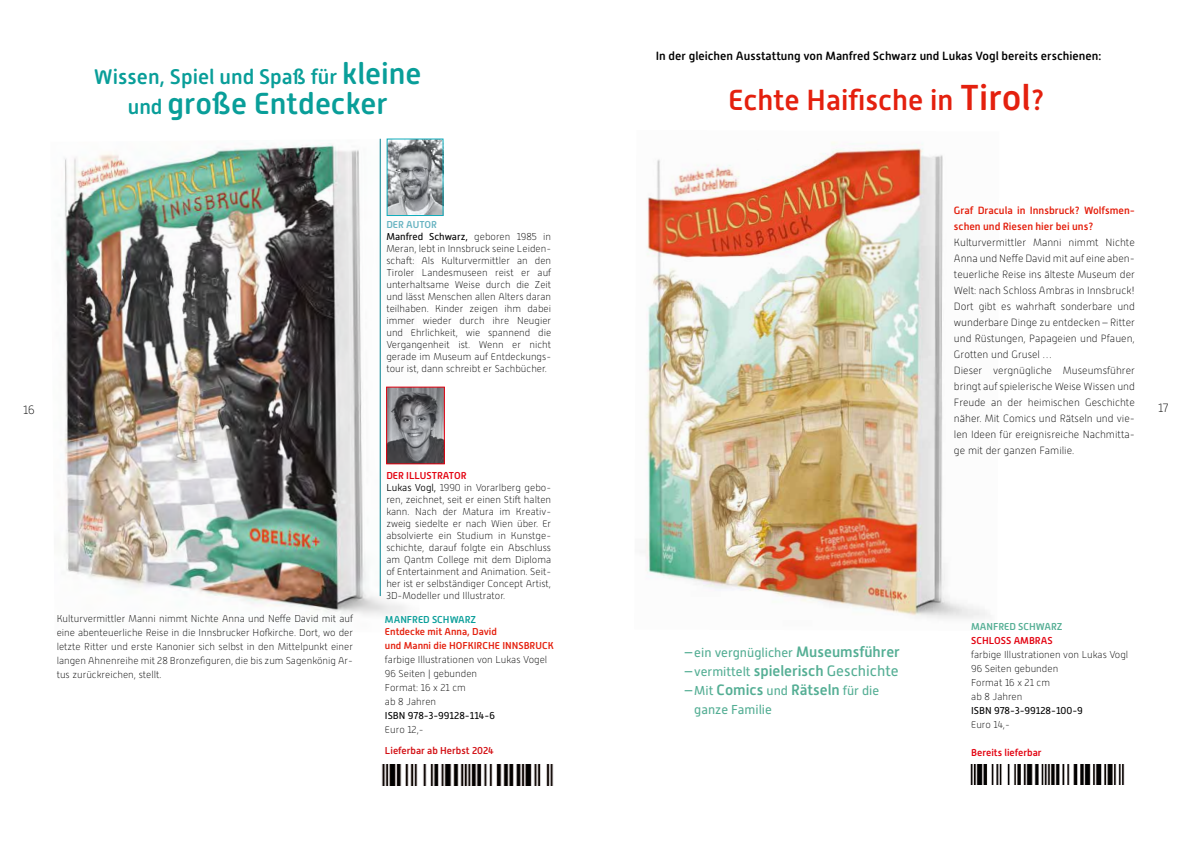
<style>
.page{position:relative;width:1191px;height:842px;background:#fff}
.page>*{position:absolute;margin:0;border:0;box-sizing:border-box;transform-origin:0 0}
.t1{font:500 30.4px "Alwyn New Rounded";color:#099e99}
.t2{font:500 29px "Alwyn New";color:#e4200e}
.t3{font:500 21.1px "Alwyn New Rounded";color:#099e99}
.t4{font:500 15px "Alwyn New";color:#54ae94}
.t5{font:13px "Alwyn New";color:#54ae94}
.t6{font:12.9px "Alwyn New";color:#54ae94}
.t7{font:500 12px "Alwyn New Rounded";color:#000}
.t8{font:100 12px "Alwyn New Rounded";color:#000}
.t9{font:100 10.5px/16px "Alwyn New";color:#000}
.t10{font:500 10.5px/16px "Alwyn New";color:#e4200e}
.t11{font:100 10px/12px "Alwyn New";color:#000}
.t12{font:500 10px/14px "Alwyn New";color:#e4200e}
.t13{font:10px "Alwyn New";color:#000}
.t14{font:500 10px "Alwyn New";color:#e3000f}
.t15{font:500 10px "Alwyn New";color:#d31014}
.t16{font:500 10px "Alwyn New";color:#099e99}
.t17{font:500 10px "Alwyn New";color:#54ae94}
.s1{font-size:30.4px}
.s2{font-size:21.1px}
.s3{font-size:36px}
.s4{font-weight:500;color:#66b3c1}
.s5{font-weight:400}
.s6{font-weight:500;color:#e3000f}
.s7{font-weight:300}
.s8{font-size:15.2px}
.s9{font-weight:500;font-size:15px}
.s10{font-weight:400;font-size:15.2px}
.s11{font-weight:400;font-size:12.9px}
</style>
<div class="page">
<img style="left:62px;top:139px;width:358px;height:477px">
<img style="left:389px;top:141px;width:52px;height:73px">
<div style="left:387px;top:139px;width:56px;height:77px;border:1px solid #0fadbc"></div>
<img style="left:388px;top:389px;width:54px;height:73px">
<div style="left:386px;top:387px;width:58px;height:77px;border:1px solid #e3000f"></div>
<img style="left:644px;top:142px;width:343px;height:477px">
<img style="left:970px;top:764px;width:155px;height:21px">
<hr style="left:380px;top:139px;width:1px;height:457px;background:#007e8d">
<img style="left:381px;top:764px;width:173px;height:21px">
<h3 class="t3" style="left:94px;top:64px;width:329px">Wissen, Spiel und Spaß für <span class="s1">kleine</span></h3>
<h1 class="t1" style="left:128px;top:86px;width:261px"><span class="s2">und</span> große Entdecker</h1>
<p class="t7" style="left:656px;top:49px;width:447px">In der gleichen Ausstattung von Manfred Schwarz und Lukas Vogl bereits erschienen:</p>
<h2 class="t2" style="left:728px;top:83px;width:317px">Echte Haifische in <span class="s3">Tirol</span>?</h2>
<p class="t10" style="left:954px;top:203px;width:182px">Graf Dracula in Innsbruck? Wolfsmen&shy;schen und Riesen hier bei uns?</p>
<p class="t9" style="left:954px;top:235px;width:182px">Kulturvermittler Manni nimmt Nichte Anna und Neffe David mit auf eine aben&shy;teuerliche Reise ins älteste Museum der Welt: nach Schloss Ambras in Innsbruck!<br>Dort gibt es wahrhaft sonderbare und wunderbare Dinge zu entdecken – Ritter und Rüstungen, Papageien und Pfauen, Grotten und Grusel …<br>Dieser vergnügliche Museumsführer bringt auf spielerische Weise Wissen und Freude an der heimischen Geschichte näher. Mit Comics und Rätseln und vie&shy;len Ideen für ereignisreiche Nachmitta&shy;ge mit der ganzen Familie.</p>
<p class="t11" style="left:386px;top:219px;width:166px"><span class="s4">DER AUTOR<br></span><span class="s5">Manfred Schwarz,</span> geboren 1985 in Meran, lebt in Innsbruck seine Leiden&shy;schaft: Als Kulturvermittler an den Tiroler Landesmuseen reist er auf unterhaltsame Weise durch die Zeit und lässt Menschen allen Alters daran teilhaben. Kinder zeigen ihm dabei immer wieder durch ihre Neugier und Ehrlichkeit, wie spannend die Vergangenheit ist. Wenn er nicht gerade im Museum auf Entdeckungs&shy;tour ist, dann schreibt er Sachbücher.</p>
<p class="t8" style="left:23px;top:404px;width:13px">16</p>
<p class="t8" style="left:1158px;top:401px;width:12px">17</p>
<p class="t11" style="left:57px;top:612px;width:298px;line-height:14px;text-align:justify">Kulturvermittler Manni nimmt Nichte Anna und Neffe David mit auf eine abenteuerliche Reise in die Innsbrucker Hofkirche. Dort, wo der letzte Ritter und erste Kanonier sich selbst in den Mittelpunkt einer langen Ahnenreihe mit 28 Bronzefiguren, die bis zum Sagenkönig Ar&shy;tus zurückreichen, stellt.</p>
<p class="t11" style="left:386px;top:469px;width:166px"><span class="s6">DER ILLUSTRATOR<br></span><span class="s7">Lukas Vogl,</span> 1990 in Vorarlberg gebo&shy;ren, zeichnet, seit er einen Stift halten kann. Nach der Matura im Kreativ&shy;zweig siedelte er nach Wien über. Er absolvierte ein Studium in Kunstge&shy;schichte, darauf folgte ein Abschluss am Qantm College mit dem Diploma of Entertainment and Animation. Seit&shy;her ist er selbständiger Concept Artist, 3D-Modeller und Illustrator.</p>
<p class="t16" style="left:385px;top:614px;width:93px">MANFRED SCHWARZ</p>
<p class="t12" style="left:385px;top:625px;width:170px">Entdecke mit Anna, David<br>und Manni die HOFKIRCHE INNSBRUCK</p>
<p class="t11" style="left:385px;top:653px;width:164px;line-height:14px">farbige Illustrationen von Lukas Vogel<br>96 Seiten | gebunden<br>Format: 16 x 21 cm<br>ab 8 Jahren</p>
<p class="t13" style="left:385px;top:710px;width:111px">ISBN 978-3-99128-114-6</p>
<p class="t11" style="left:385px;top:724px;width:40px">Euro 12,-</p>
<p class="t15" style="left:385px;top:745px;width:110px">Lieferbar ab Herbst 2024</p>
<h3 class="t5" style="left:685px;top:645px;width:217px"><span class="s8">–</span> ein vergnüglicher <span class="s9">Museumsführer</span></h3>
<h3 class="t4" style="left:685px;top:662px;width:215px"><span class="s10">–</span> <span class="s11">vermittelt</span> spielerisch <span class="s5">Geschichte</span></h3>
<h3 class="t4" style="left:685px;top:681px;width:196px"><span class="s10">–</span> <span class="s11">Mit</span> Comics <span class="s11">und</span> Rätseln <span class="s11">für die</span></h3>
<p class="t6" style="left:694px;top:702px;width:79px">ganze Familie</p>
<p class="t17" style="left:971px;top:621px;width:93px">MANFRED SCHWARZ</p>
<p class="t14" style="left:971px;top:635px;width:83px">SCHLOSS AMBRAS</p>
<p class="t11" style="left:971px;top:647px;width:158px;line-height:14px">farbige Illustrationen von Lukas Vogl<br>96 Seiten gebunden<br>Format 16 x 21 cm<br>ab 8 Jahren</p>
<p class="t13" style="left:971px;top:705px;width:113px">ISBN 978-3-99128-100-9</p>
<p class="t11" style="left:971px;top:718px;width:40px">Euro 14,-</p>
<p class="t14" style="left:971px;top:747px;width:72px">Bereits lieferbar</p>
</div>
